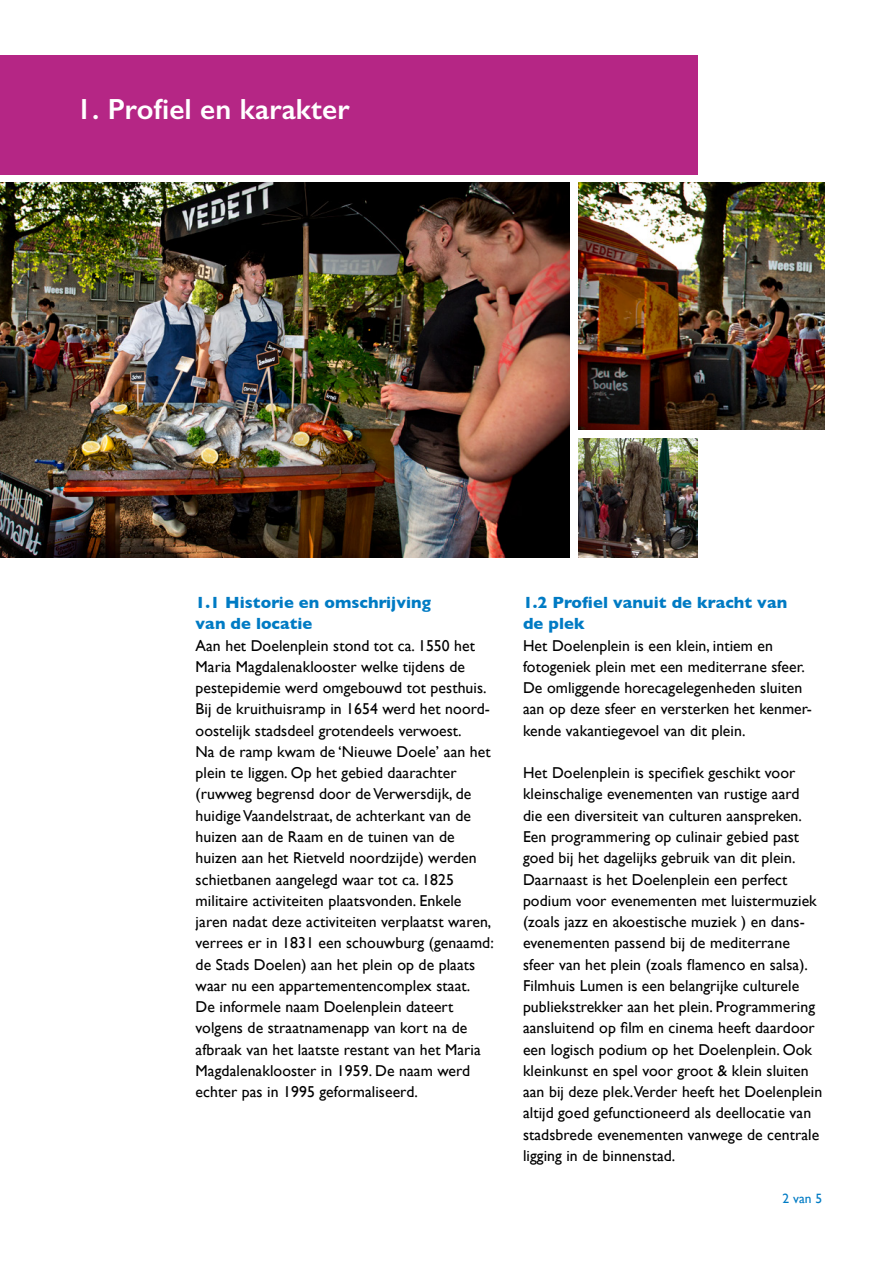
<style>
.page{position:relative;width:893px;height:1263px;background:#fff}
.page>*{position:absolute;margin:0;border:0;box-sizing:border-box;transform-origin:0 0}
._12_-_H2{font:600 29.25px "Gill Sans";letter-spacing:.005em;color:#fff}
._5_-_Tussenkop{font:700 16.5px/21.3px "Gill Sans";letter-spacing:.005em;color:#007bc4}
._7_-_Broodtekst{font:15.75px/21.3px "Gill Sans";letter-spacing:.005em;color:#000}
.t1{font:13.5px "Gill Sans";color:#007bc4}
</style>
<div class="page">
<div style="left:0;top:55px;width:697px;height:119px;background:#b52685"></div>
<img style="left:578px;top:438px;width:119px;height:119px">
<img style="left:0;top:183px;width:570px;height:374px">
<img style="left:578px;top:183px;width:247px;height:246px">
<h2 class="_12_-_H2" style="left:77px;top:91px;width:275px">1. Profiel en karakter</h2>
<h3 class="_5_-_Tussenkop" style="left:196px;top:591px;width:237px">1.1 Historie en omschrijving van de locatie</h3>
<p class="_7_-_Broodtekst" style="left:196px;top:634px;width:300px">Aan het Doelenplein stond tot ca. 1550 het Maria Magdalenaklooster welke tijdens de pestepidemie werd omgebouwd tot pesthuis.<br>Bij de kruithuisramp in 1654 werd het noord&shy;oostelijk stadsdeel grotendeels verwoest.<br>Na de ramp kwam de ‘Nieuwe Doele’ aan het plein te liggen. Op het gebied daarachter (ruwweg begrensd door de Verwersdijk, de huidige Vaandelstraat, de achterkant van de huizen aan de Raam en de tuinen van de huizen aan het Rietveld noordzijde) werden schietbanen aangelegd waar tot ca. 1825 militaire activiteiten plaatsvonden. Enkele jaren nadat deze activiteiten verplaatst waren, verrees er in 1831 een schouwburg (genaamd: de Stads Doelen) aan het plein op de plaats waar nu een appartementencomplex staat.<br>De informele naam Doelenplein dateert volgens de straatnamenapp van kort na de afbraak van het laatste restant van het Maria Magdalenaklooster in 1959. De naam werd echter pas in 1995 geformaliseerd.</p>
<h3 class="_5_-_Tussenkop" style="left:523px;top:591px;width:266px">1.2 Profiel vanuit de kracht van de plek</h3>
<p class="_7_-_Broodtekst" style="left:523px;top:634px;width:290px">Het Doelenplein is een klein, intiem en fotogeniek plein met een mediterrane sfeer.<br>De omliggende horecagelegenheden sluiten aan op deze sfeer en versterken het kenmer&shy;kende vakantiegevoel van dit plein.</p>
<p class="_7_-_Broodtekst" style="left:523px;top:762px;width:301px">Het Doelenplein is specifiek geschikt voor kleinschalige evenementen van rustige aard die een diversiteit van culturen aanspreken.<br>Een programmering op culinair gebied past goed bij het dagelijks gebruik van dit plein.<br>Daarnaast is het Doelenplein een perfect podium voor evenementen met luistermuziek (zoals jazz en akoestische muziek ) en dans&shy;evenementen passend bij de mediterrane sfeer van het plein (zoals flamenco en salsa).<br>Filmhuis Lumen is een belangrijke culturele publiekstrekker aan het plein. Programmering aansluitend op film en cinema heeft daardoor een logisch podium op het Doelenplein. Ook kleinkunst en spel voor groot &amp; klein sluiten aan bij deze plek.Verder heeft het Doelenplein altijd goed gefunctioneerd als deellocatie van stadsbrede evenementen vanwege de centrale ligging in de binnenstad.</p>
<p class="t1" style="left:782px;top:1191px;width:41px">2 van 5</p>
</div>
